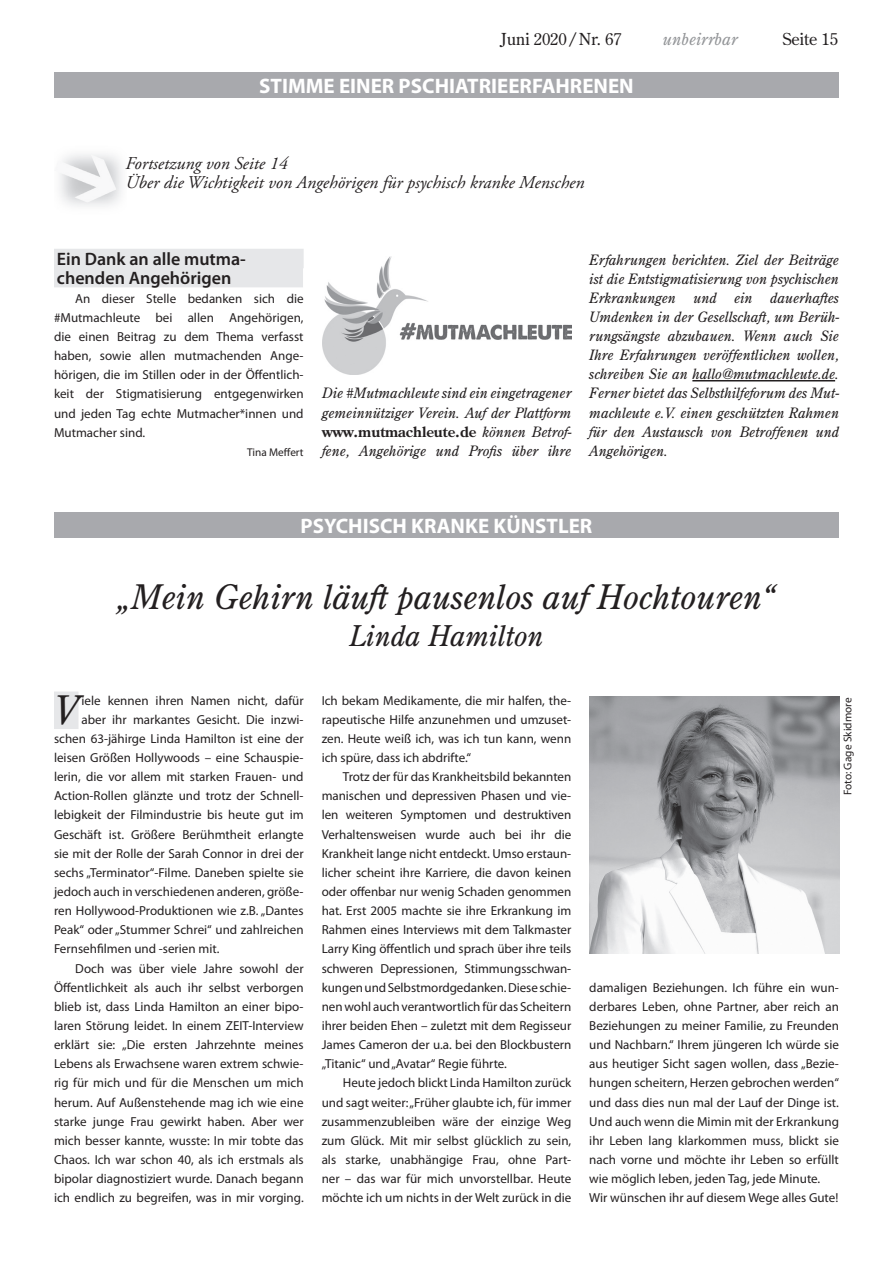
<style>
.page{position:relative;width:893px;height:1263px;background:#fff}
.page>*{position:absolute;margin:0;border:0;box-sizing:border-box;transform-origin:0 0}
.t1{font:italic 39.15px "Century Old Style Std";color:#231f20}
.t2{font:italic 33.75px "Century Old Style Std";color:#231f20}
.t3{font:italic 28.5px "Century Old Style Std";color:#231f20}
.t4{font:700 21px "Myriad Pro";color:#fff}
.t5{font:italic 18px/19.2px "Adobe Garamond Pro";color:#231f20}
.t6{font:600 18px/19.2px "Myriad Pro";color:#231f20}
.t7{font:16.5px "Century Old Style Std";color:#231f20}
.t8{font:italic 16.5px "Century Old Style Std";color:#939598}
.t9{font:italic 14.25px/19.2px "Century Old Style Std";color:#231f20;text-align:justify}
.t10{font:13.05px/19.2px "Myriad Pro";color:#231f20;text-align:justify}
.t11{font:11.25px "Myriad Pro";color:#231f20}
.s1{font-weight:700;font-style:normal}
</style>
<div class="page">
<div style="left:54px;top:691px;width:24px;height:38px;background:#e6e7e9"></div>
<div style="left:54px;top:512px;width:785px;height:26px;background:#a8a9ad"></div>
<img style="left:589px;top:697px;width:250px;height:256px">
<img style="left:60px;top:154px;width:62px;height:52px">
<div style="left:54px;top:72px;width:785px;height:26px;background:#a8a9ad"></div>
<img style="left:322px;top:257px;width:249px;height:117px">
<div style="left:54px;top:249px;width:250px;height:19px;background:#e6e7e9"></div>
<div style="left:54px;top:268px;width:249px;height:19px;background:#e6e7e9"></div>
<hr style="left:692px;top:380px;width:143px;height:1px;background:#231f20">
<p class="t7" style="left:501px;top:28px;width:122px">Juni 2020/Nr. 67</p>
<p class="t8" style="left:663px;top:28px;width:76px">unbeirrbar</p>
<p class="t7" style="left:782px;top:28px;width:56px">Seite 15</p>
<h3 class="t4" style="left:259px;top:72px;width:376px">STIMME EINER PSCHIATRIEERFAHRENEN</h3>
<h3 class="t5" style="left:125px;top:154px;width:460px">Fortsetzung von Seite 14<br>Über die Wichtigkeit von Angehörigen für psychisch kranke Menschen</h3>
<h3 class="t6" style="left:57px;top:248px;width:190px">Ein Dank an alle mutma&shy;chenden Angehörigen</h3>
<p class="t10" style="left:54px;top:289px;width:251px;text-indent:21px">An dieser Stelle bedanken sich die #Mutmachleute bei allen Angehörigen, die einen Beitrag zu dem Thema verfasst haben, sowie allen mutmachenden Ange&shy;hörigen, die im Stillen oder in der Öffentlich&shy;keit der Stigmatisierung entgegenwirken und jeden Tag echte Mutmacher*innen und Mutmacher sind.</p>
<p class="t11" style="left:247px;top:445px;width:58px">Tina Meffert</p>
<p class="t9" style="left:322px;top:384px;width:251px">Die #Mutmachleute sind ein ein-getragener gemeinnütziger Verein. Auf der Plattform <span class="s1">www.mutmachleute.de</span> können Betrof&shy;fene, Angehörige und Profis über ihre</p>
<p class="t9" style="left:589px;top:250px;width:251px">Erfahrungen berichten. Ziel der Beiträge ist die Entstigmatisierung von psychischen Erkrankungen und ein dauerhaftes Umdenken in der Gesellschaft, um Berüh&shy;rungsängste abzubauen. Wenn auch Sie Ihre Erfahrungen veröffentlichen wollen, schreiben Sie an hallo@mutmachleute.de.<br>Ferner bietet das Selbsthilfeforum des Mut&shy;machleute e.V. einen geschützten Rahmen für den Austausch von Betroffenen und Angehörigen.</p>
<h3 class="t4" style="left:301px;top:512px;width:293px">PSYCHISCH KRANKE KÜNSTLER</h3>
<h2 class="t2" style="left:119px;top:576px;width:657px">„Mein Gehirn läuft pausenlos auf Hochtouren“</h2>
<h3 class="t3" style="left:349px;top:618px;width:196px">Linda Hamilton</h3>
<h1 class="t1" style="left:54px;top:685px;width:26px">V</h1>
<p class="t10" style="left:81px;top:690px;width:224px">iele kennen ihren Namen nicht, dafür</p>
<p class="t10" style="left:81px;top:710px;width:224px">aber ihr markantes Gesicht. Die inzwi-</p>
<p class="t10" style="left:54px;top:729px;width:251px">schen 63-jähirge Linda Hamilton ist eine der</p>
<p class="t10" style="left:54px;top:748px;width:251px">leisen Größen Hollywoods – eine Schauspie-</p>
<p class="t10" style="left:54px;top:767px;width:251px">lerin, die vor allem mit starken Frauen- und</p>
<p class="t10" style="left:54px;top:786px;width:251px">Action-Rollen glänzte und trotz der Schnell-</p>
<p class="t10" style="left:54px;top:805px;width:251px">lebigkeit der Filmindustrie bis heute gut im</p>
<p class="t10" style="left:54px;top:824px;width:251px">Geschäft ist. Größere Berühmtheit erlangte</p>
<p class="t10" style="left:54px;top:843px;width:251px">sie mit der Rolle der Sarah Connor in drei der</p>
<p class="t10" style="left:54px;top:863px;width:251px">sechs „Terminator“-Filme. Daneben spielte sie</p>
<p class="t10" style="left:54px;top:882px;width:251px">jedoch auch in verschiedenen anderen, größe-</p>
<p class="t10" style="left:54px;top:901px;width:251px">ren Hollywood-Produktionen wie z.B. „Dantes</p>
<p class="t10" style="left:54px;top:920px;width:251px">Peak“ oder „Stummer Schrei“ und zahlreichen</p>
<p class="t10" style="left:54px;top:939px;width:167px">Fernsehfilmen und -serien mit.</p>
<p class="t10" style="left:75px;top:958px;width:230px">Doch was über viele Jahre sowohl der</p>
<p class="t10" style="left:54px;top:977px;width:251px">Öffentlichkeit als auch ihr selbst verborgen</p>
<p class="t10" style="left:54px;top:997px;width:251px">blieb ist, dass Linda Hamilton an einer bipo-</p>
<p class="t10" style="left:54px;top:1016px;width:251px">laren Störung leidet. In einem ZEIT-Interview</p>
<p class="t10" style="left:54px;top:1035px;width:251px">erklärt sie: „Die ersten Jahrzehnte meines</p>
<p class="t10" style="left:54px;top:1054px;width:251px">Lebens als Erwachsene waren extrem schwie-</p>
<p class="t10" style="left:54px;top:1073px;width:251px">rig für mich und für die Menschen um mich</p>
<p class="t10" style="left:54px;top:1092px;width:251px">herum. Auf Außenstehende mag ich wie eine</p>
<p class="t10" style="left:54px;top:1111px;width:251px">starke junge Frau gewirkt haben. Aber wer</p>
<p class="t10" style="left:54px;top:1130px;width:251px">mich besser kannte, wusste: In mir tobte das</p>
<p class="t10" style="left:54px;top:1150px;width:251px">Chaos. Ich war schon 40, als ich erstmals als</p>
<p class="t10" style="left:54px;top:1169px;width:251px">bipolar diagnostiziert wurde. Danach begann</p>
<p class="t10" style="left:54px;top:1188px;width:251px">ich endlich zu begreifen, was in mir vorging.</p>
<p class="t10" style="left:322px;top:690px;width:251px">Ich bekam Medikamente, die mir halfen, the&shy;rapeutische Hilfe anzunehmen und umzuset&shy;zen. Heute weiß ich, was ich tun kann, wenn ich spüre, dass ich abdrifte.“</p>
<p class="t10" style="left:322px;top:767px;width:251px;text-indent:21px">Trotz der für das Krankheitsbild bekannten manischen und depressiven Phasen und vie&shy;len weiteren Symptomen und destruktiven Verhaltensweisen wurde auch bei ihr die Krankheit lange nicht entdeckt. Umso erstaun&shy;licher scheint ihre Karriere, die davon keinen oder offenbar nur wenig Schaden genommen hat. Erst 2005 machte sie ihre Erkrankung im Rahmen eines Interviews mit dem Talkmaster Larry King öffentlich und sprach über ihre teils schweren Depressionen, Stimmungsschwan&shy;kungen und Selbstmordgedanken. Diese schie&shy;nen wohl auch verantwortlich für das Scheitern ihrer beiden Ehen – zuletzt mit dem Regisseur James Cameron der u.a. bei den Blockbustern „Titanic“ und „Avatar“ Regie führte.</p>
<p class="t10" style="left:322px;top:1073px;width:251px;text-indent:21px">Heute jedoch blickt Linda Hamilton zurück und sagt weiter: „Früher glaubte ich, für immer zusammenzubleiben wäre der einzige Weg zum Glück. Mit mir selbst glücklich zu sein, als starke, unabhängige Frau, ohne Part&shy;ner – das war für mich unvorstellbar. Heute möchte ich um nichts in der Welt zurück in die</p>
<p class="t11" style="left:841px;top:795px;width:99px;rotate:-90deg">Foto: Gage Skidmore</p>
<p class="t10" style="left:589px;top:977px;width:251px;text-align:left">damaligen Beziehungen. Ich führe ein wun&shy;derbares Leben, ohne Partner, aber reich an Beziehungen zu meiner Familie, zu Freunden und Nachbarn.“ Ihrem jüngeren Ich würde sie aus heutiger Sicht sagen wollen, dass „Bezie&shy;hungen scheitern, Herzen gebrochen werden“ und dass dies nun mal der Lauf der Dinge ist.<br>Und auch wenn die Mimin mit der Erkrankung ihr Leben lang klarkommen muss, blickt sie nach vorne und möchte ihr Leben so erfüllt wie möglich leben, jeden Tag, jede Minute.<br>Wir wünschen ihr auf diesem Wege alles Gute!</p>
</div>
